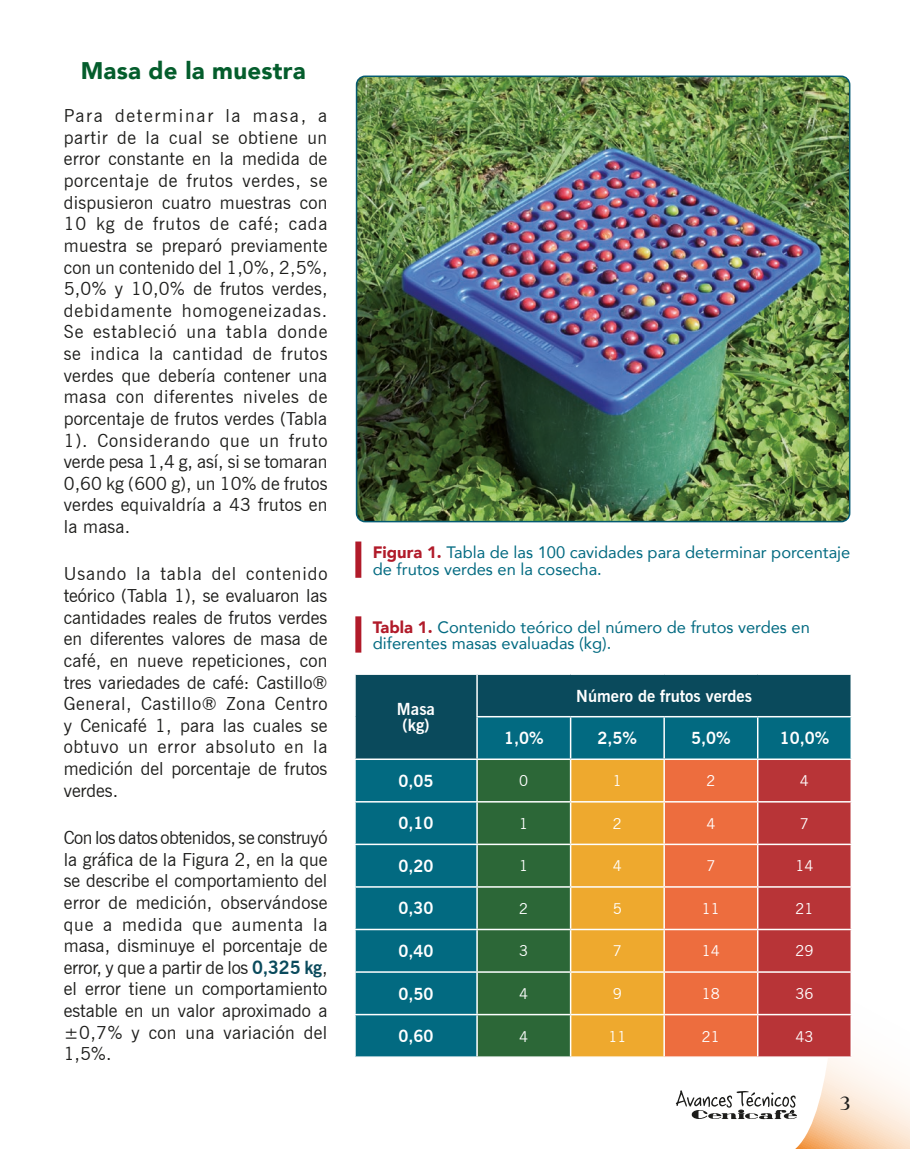
<style>
.page{position:relative;width:910px;height:1149px;background:#fff}
.page>*{position:absolute;margin:0;border:0;box-sizing:border-box;transform-origin:0 0}
.t1{font:900 24px "Avenir";letter-spacing:.01em;color:#045d2c}
.t2{font:18px/21.6px "News Gothic BT";letter-spacing:.005em;color:#1d1d1b;text-align:justify}
.t3{font:18px "Aubrey";color:#1d1d1b}
.t4{font:16.5px/16.5px "Avenir";color:#026a81}
.t5{font:700 16.5px/16.5px "News Gothic BT";color:#fff;text-align:center}
.t6{font:15px "News Gothic BT";color:#fff}
.s1{font-weight:700;color:#0a4a5c}
.s2{font-weight:900;color:#b11b2a}
</style>
<div class="page">
<svg style="left:762px;top:1058px;width:148px;height:90px"></svg>
<svg style="left:676px;top:1089px;width:121px;height:30px"></svg>
<div style="left:355px;top:541px;width:6px;height:36px;background:#b11b2a"></div>
<div style="left:355px;top:616px;width:6px;height:36px;background:#b11b2a"></div>
<div style="left:356px;top:674px;width:494px;height:42px;background:#0a4a5c"></div>
<svg style="left:356px;top:716px;width:494px;height:340px;background:#07697f"></svg>
<svg style="left:478px;top:759px;width:372px;height:297px;background:#b1703c"></svg>
<hr style="left:757px;top:717px;width:1px;height:41px;background:#fff">
<hr style="left:354px;top:800px;width:123px;height:2px;background:#fff">
<hr style="left:477px;top:800px;width:94px;height:2px;background:#fff">
<hr style="left:758px;top:800px;width:94px;height:2px;background:#fff">
<hr style="left:354px;top:843px;width:123px;height:1px;background:#fff">
<hr style="left:758px;top:843px;width:94px;height:1px;background:#fff">
<hr style="left:354px;top:885px;width:123px;height:2px;background:#fff">
<hr style="left:571px;top:885px;width:93px;height:2px;background:#fff">
<hr style="left:758px;top:885px;width:94px;height:2px;background:#fff">
<hr style="left:354px;top:928px;width:123px;height:1px;background:#fff">
<hr style="left:477px;top:928px;width:94px;height:1px;background:#fff">
<hr style="left:571px;top:928px;width:93px;height:1px;background:#fff">
<hr style="left:664px;top:928px;width:94px;height:1px;background:#fff">
<hr style="left:758px;top:928px;width:94px;height:1px;background:#fff">
<hr style="left:354px;top:970px;width:123px;height:2px;background:#fff">
<hr style="left:477px;top:970px;width:94px;height:2px;background:#fff">
<hr style="left:571px;top:970px;width:93px;height:2px;background:#fff">
<hr style="left:664px;top:970px;width:94px;height:2px;background:#fff">
<hr style="left:758px;top:970px;width:94px;height:2px;background:#fff">
<hr style="left:354px;top:1013px;width:123px;height:1px;background:#fff">
<hr style="left:477px;top:1013px;width:94px;height:1px;background:#fff">
<hr style="left:571px;top:1013px;width:93px;height:1px;background:#fff">
<hr style="left:664px;top:1013px;width:94px;height:1px;background:#fff">
<hr style="left:758px;top:1013px;width:94px;height:1px;background:#fff">
<hr style="left:477px;top:843px;width:94px;height:1px;background:#fff">
<hr style="left:477px;top:885px;width:94px;height:2px;background:#fff">
<hr style="left:571px;top:800px;width:93px;height:2px;background:#fff">
<hr style="left:571px;top:843px;width:93px;height:1px;background:#fff">
<hr style="left:570px;top:759px;width:1px;height:41px;background:#fff">
<hr style="left:570px;top:802px;width:1px;height:41px;background:#fff">
<hr style="left:570px;top:844px;width:1px;height:41px;background:#fff">
<hr style="left:570px;top:887px;width:1px;height:41px;background:#fff">
<hr style="left:570px;top:929px;width:1px;height:41px;background:#fff">
<hr style="left:570px;top:972px;width:1px;height:41px;background:#fff">
<hr style="left:570px;top:1014px;width:1px;height:42px;background:#fff">
<hr style="left:664px;top:800px;width:94px;height:2px;background:#fff">
<hr style="left:664px;top:843px;width:94px;height:1px;background:#fff">
<hr style="left:664px;top:885px;width:94px;height:2px;background:#fff">
<hr style="left:663px;top:759px;width:2px;height:41px;background:#fff">
<hr style="left:757px;top:759px;width:1px;height:41px;background:#fff">
<hr style="left:663px;top:802px;width:2px;height:41px;background:#fff">
<hr style="left:757px;top:802px;width:1px;height:41px;background:#fff">
<hr style="left:663px;top:844px;width:2px;height:41px;background:#fff">
<hr style="left:757px;top:844px;width:1px;height:41px;background:#fff">
<hr style="left:663px;top:887px;width:2px;height:41px;background:#fff">
<hr style="left:757px;top:887px;width:1px;height:41px;background:#fff">
<hr style="left:663px;top:929px;width:2px;height:41px;background:#fff">
<hr style="left:757px;top:929px;width:1px;height:41px;background:#fff">
<hr style="left:663px;top:972px;width:2px;height:41px;background:#fff">
<hr style="left:757px;top:972px;width:1px;height:41px;background:#fff">
<hr style="left:663px;top:1014px;width:2px;height:42px;background:#fff">
<hr style="left:757px;top:1014px;width:1px;height:42px;background:#fff">
<hr style="left:476px;top:674px;width:2px;height:41px;background:#fff">
<hr style="left:354px;top:758px;width:123px;height:1px;background:#fff">
<hr style="left:570px;top:717px;width:1px;height:41px;background:#fff">
<hr style="left:663px;top:717px;width:2px;height:41px;background:#fff">
<hr style="left:476px;top:715px;width:95px;height:2px;background:#fff">
<hr style="left:476px;top:717px;width:2px;height:41px;background:#fff">
<hr style="left:571px;top:715px;width:93px;height:2px;background:#fff">
<hr style="left:664px;top:715px;width:94px;height:2px;background:#fff">
<hr style="left:758px;top:715px;width:94px;height:2px;background:#fff">
<hr style="left:477px;top:758px;width:94px;height:1px;background:#fff">
<hr style="left:571px;top:758px;width:93px;height:1px;background:#fff">
<hr style="left:664px;top:758px;width:94px;height:1px;background:#fff">
<hr style="left:758px;top:758px;width:94px;height:1px;background:#fff">
<hr style="left:476px;top:759px;width:2px;height:41px;background:#fff">
<hr style="left:476px;top:802px;width:2px;height:41px;background:#fff">
<hr style="left:476px;top:844px;width:2px;height:41px;background:#fff">
<hr style="left:476px;top:887px;width:2px;height:41px;background:#fff">
<hr style="left:476px;top:929px;width:2px;height:41px;background:#fff">
<hr style="left:476px;top:972px;width:2px;height:41px;background:#fff">
<hr style="left:476px;top:1014px;width:2px;height:42px;background:#fff">
<img style="left:357px;top:78px;width:493px;height:443px">
<div style="left:356px;top:75px;width:494px;height:447px;border:2px solid #045a71;border-radius:9px"></div>
<h1 class="t1" style="left:81px;top:50px;width:226px">Masa de la muestra</h1>
<p class="t2" style="left:64px;top:105px;width:265px">Para determinar la masa, a partir de la cual se obtiene un error constante en la medida de porcentaje de frutos verdes, se dispusieron cuatro muestras con 10 kg de frutos de café; cada muestra se preparó previamente con un contenido del 1,0%, 2,5%, 5,0% y 10,0% de frutos verdes, debidamente homogeneizadas.<br>Se estableció una tabla donde se indica la cantidad de frutos verdes que debería contener una masa con diferentes niveles de porcentaje de frutos verdes (Tabla 1). Considerando que un fruto verde pesa 1,4 g, así, si se tomaran 0,60 kg (600 g), un 10% de frutos verdes equivaldría a 43 frutos en la masa.</p>
<p class="t2" style="left:64px;top:563px;width:265px">Usando la tabla del contenido teórico (Tabla 1), se evaluaron las cantidades reales de frutos verdes en diferentes valores de masa de café, en nueve repeticiones, con tres variedades de café: Castillo® General, Castillo® Zona Centro y Cenicafé 1, para las cuales se obtuvo un error absoluto en la medición del porcentaje de frutos verdes.</p>
<p class="t2" style="left:64px;top:826px;width:265px">Con los datos obtenidos, se construyó la gráfica de la Figura 2, en la que se describe el comportamiento del error de medición, observándose que a medida que aumenta la masa, disminuye el porcentaje de error, y que a partir de los <span class="s1">0,325 kg</span>, el error tiene un comportamiento estable en un valor aproximado a ±0,7% y con una variación del 1,5%.</p>
<p class="t4" style="left:373px;top:543px;width:479px"><span class="s2">Figura 1.</span> Tabla de las 100 cavidades para determinar porcentaje de frutos verdes en la cosecha.</p>
<p class="t4" style="left:373px;top:618px;width:439px"><span class="s2">Tabla 1.</span> Contenido teórico del número de frutos verdes en diferentes masas evaluadas (kg).</p>
<p class="t5" style="left:397px;top:700px;width:40px">Masa (kg)</p>
<p class="t5" style="left:576px;top:687px;width:177px">Número de frutos verdes</p>
<p class="t5" style="left:504px;top:729px;width:41px">1,0%</p>
<p class="t5" style="left:598px;top:729px;width:41px">2,5%</p>
<p class="t5" style="left:691px;top:729px;width:41px">5,0%</p>
<p class="t5" style="left:780px;top:729px;width:51px">10,0%</p>
<p class="t5" style="left:398px;top:772px;width:36px">0,05</p>
<p class="t6" style="left:519px;top:771px;width:11px">0</p>
<p class="t6" style="left:613px;top:771px;width:11px">1</p>
<p class="t6" style="left:706px;top:771px;width:11px">2</p>
<p class="t6" style="left:800px;top:771px;width:11px">4</p>
<p class="t5" style="left:398px;top:814px;width:36px">0,10</p>
<p class="t6" style="left:519px;top:814px;width:11px">1</p>
<p class="t6" style="left:613px;top:814px;width:11px">2</p>
<p class="t6" style="left:706px;top:814px;width:11px">4</p>
<p class="t6" style="left:800px;top:814px;width:11px">7</p>
<p class="t5" style="left:398px;top:857px;width:36px">0,20</p>
<p class="t6" style="left:519px;top:856px;width:11px">1</p>
<p class="t6" style="left:613px;top:856px;width:11px">4</p>
<p class="t6" style="left:706px;top:856px;width:11px">7</p>
<p class="t6" style="left:795px;top:856px;width:20px">14</p>
<p class="t5" style="left:398px;top:899px;width:36px">0,30</p>
<p class="t6" style="left:519px;top:899px;width:11px">2</p>
<p class="t6" style="left:613px;top:899px;width:11px">5</p>
<p class="t6" style="left:702px;top:899px;width:20px">11</p>
<p class="t6" style="left:795px;top:899px;width:20px">21</p>
<p class="t5" style="left:398px;top:942px;width:36px">0,40</p>
<p class="t6" style="left:519px;top:941px;width:11px">3</p>
<p class="t6" style="left:613px;top:941px;width:11px">7</p>
<p class="t6" style="left:702px;top:941px;width:20px">14</p>
<p class="t6" style="left:795px;top:941px;width:20px">29</p>
<p class="t5" style="left:398px;top:985px;width:36px">0,50</p>
<p class="t6" style="left:519px;top:984px;width:11px">4</p>
<p class="t6" style="left:613px;top:984px;width:11px">9</p>
<p class="t6" style="left:702px;top:984px;width:20px">18</p>
<p class="t6" style="left:795px;top:984px;width:20px">36</p>
<p class="t5" style="left:398px;top:1027px;width:36px">0,60</p>
<p class="t6" style="left:519px;top:1026px;width:11px">4</p>
<p class="t6" style="left:608px;top:1026px;width:20px">11</p>
<p class="t6" style="left:702px;top:1026px;width:20px">21</p>
<p class="t6" style="left:795px;top:1026px;width:20px">43</p>
<p class="t3" style="left:840px;top:1093px;width:11px">3</p>
</div>
